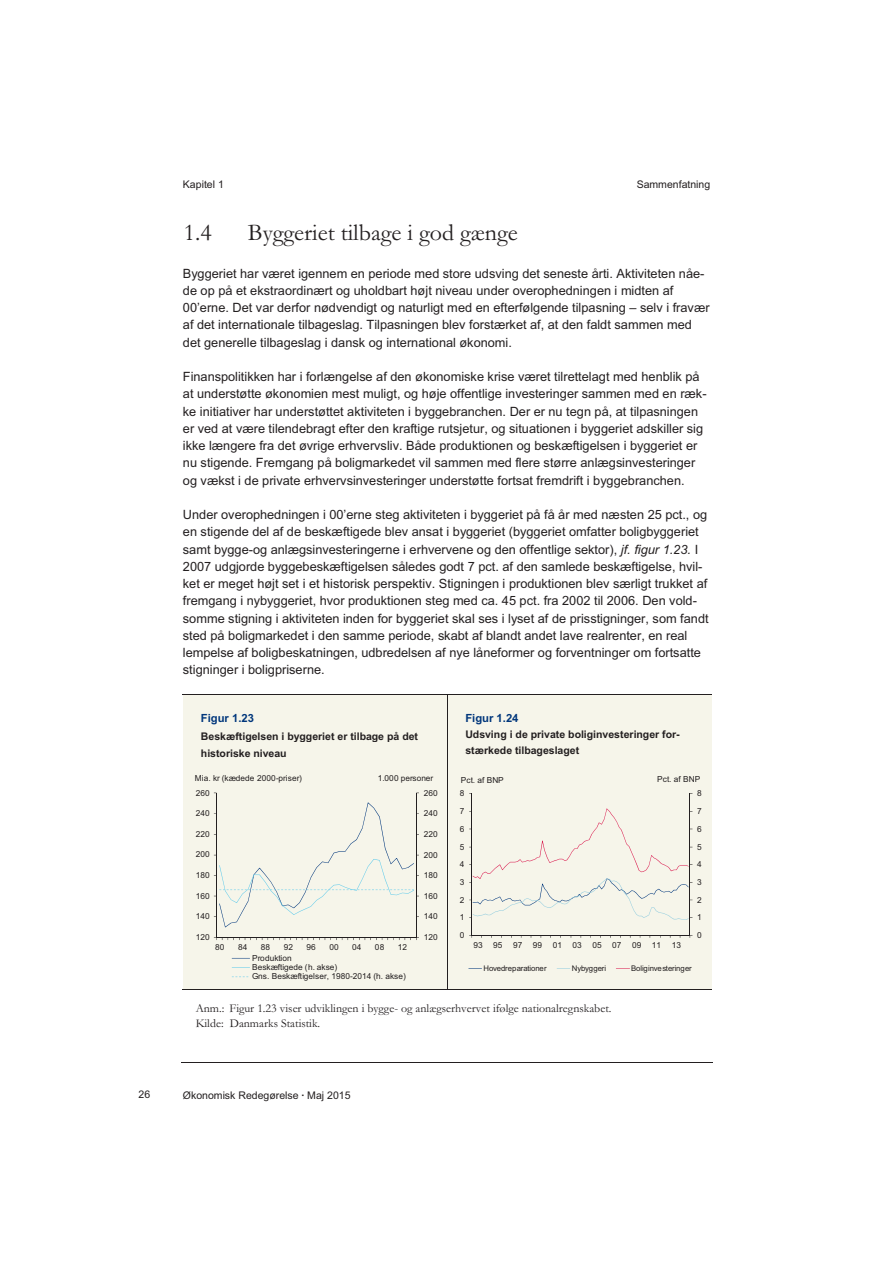
<style>
.page{position:relative;width:893px;height:1263px;background:#fff}
.page>*{position:absolute;margin:0;border:0;box-sizing:border-box;transform-origin:0 0}
.t1{font:24px "Garamond";color:#231f20}
.t2{font:12.75px/17.2px "Arial";color:#231f20}
.t3{font:12px/15px "Garamond";color:#231f20}
.t4{font:700 11.25px "Arial";color:#00367b}
.t5{font:700 10.5px/17.2px "Arial";color:#231f20}
.t6{font:10.5px "Arial";color:#231f20}
.t7{font:8.25px/9.3px "Arial";letter-spacing:.005em;color:#231f20}
.t8{font:7.8px "Arial";letter-spacing:-.025em;color:#231f20}
.s1{font-style:italic}
.s2{font-weight:700}
</style>
<div class="page">
<hr style="left:181px;top:1062px;width:531px;height:1px;background:#231f20">
<div style="left:183px;top:695px;width:264px;height:294px;background:#f6f5ea"></div>
<hr style="left:416px;top:793px;width:1px;height:145px;background:#231f20">
<hr style="left:216px;top:793px;width:1px;height:145px;background:#231f20">
<svg style="left:214px;top:937px;width:205px;height:3px"></svg>
<svg style="left:214px;top:802px;width:205px;height:125px"></svg>
<svg style="left:232px;top:958px;width:18px;height:1px"></svg>
<svg style="left:232px;top:967px;width:18px;height:1px"></svg>
<div style="left:447px;top:695px;width:265px;height:294px;background:#f6f5ea"></div>
<hr style="left:689px;top:794px;width:1px;height:142px;background:#231f20">
<hr style="left:472px;top:794px;width:1px;height:142px;background:#231f20">
<hr style="left:472px;top:935px;width:218px;height:1px;background:#231f20">
<svg style="left:469px;top:808px;width:223px;height:112px"></svg>
<svg style="left:468px;top:968px;width:14px;height:1px"></svg>
<svg style="left:557px;top:968px;width:13px;height:1px"></svg>
<svg style="left:616px;top:968px;width:14px;height:1px"></svg>
<hr style="left:183px;top:695px;width:529px;height:1px;background:#231f20">
<hr style="left:447px;top:695px;width:1px;height:294px;background:#231f20">
<hr style="left:183px;top:989px;width:529px;height:1px;background:#231f20">
<p class="t6" style="left:183px;top:180px;width:42px">Kapitel 1</p>
<p class="t6" style="left:637px;top:180px;width:75px">Sammenfatning</p>
<h1 class="t1" style="left:184px;top:224px;width:29px">1.4</h1>
<h1 class="t1" style="left:248px;top:224px;width:271px">Byggeriet tilbage i god gænge</h1>
<p class="t2" style="left:183px;top:266px;width:528px">Byggeriet har været igennem en periode med store udsving det seneste årti. Aktiviteten nåe&shy;de op på et ekstraordinært og uholdbart højt niveau under overophedningen i midten af 00’erne. Det var derfor nødvendigt og naturligt med en efterfølgende tilpasning – selv i fravær af det internationale tilbageslag. Tilpasningen blev forstærket af, at den faldt sammen med det generelle tilbageslag i dansk og international økonomi.</p>
<p class="t2" style="left:183px;top:369px;width:525px">Finanspolitikken har i forlængelse af den økonomiske krise været tilrettelagt med henblik på at understøtte økonomien mest muligt, og høje offentlige investeringer sammen med en ræk&shy;ke initiativer har understøttet aktiviteten i byggebranchen. Der er nu tegn på, at tilpasningen er ved at være tilendebragt efter den kraftige rutsjetur, og situationen i byggeriet adskiller sig ikke længere fra det øvrige erhvervsliv. Både produktionen og beskæftigelsen i byggeriet er nu stigende. Fremgang på boligmarkedet vil sammen med flere større anlægsinvesteringer og vækst i de private erhvervsinvesteringer understøtte fortsat fremdrift i byggebranchen.</p>
<p class="t2" style="left:183px;top:507px;width:527px">Under overophedningen i 00’erne steg aktiviteten i byggeriet på få år med næsten 25 pct., og en stigende del af de beskæftigede blev ansat i byggeriet (byggeriet omfatter boligbyggeriet samt bygge-og anlægsinvesteringerne i erhvervene og den offentlige sektor), <span class="s1">jf. figur 1.23.</span> I 2007 udgjorde byggebeskæftigelsen således godt 7 pct. af den samlede beskæftigelse, hvil&shy;ket er meget højt set i et historisk perspektiv. Stigningen i produktionen blev særligt trukket af fremgang i nybyggeriet, hvor produktionen steg med ca. 45 pct. fra 2002 til 2006. Den vold&shy;somme stigning i aktiviteten inden for byggeriet skal ses i lyset af de prisstigninger, som fandt sted på boligmarkedet i den samme periode, skabt af blandt andet lave realrenter, en real lempelse af boligbeskatningen, udbredelsen af nye låneformer og forventninger om fortsatte stigninger i boligpriserne.</p>
<p class="t4" style="left:201px;top:714px;width:55px">Figur 1.23</p>
<p class="t5" style="left:201px;top:728px;width:219px">Beskæftigelsen i byggeriet er tilbage på det historiske niveau</p>
<p class="t4" style="left:465px;top:714px;width:55px">Figur 1.24</p>
<p class="t5" style="left:465px;top:728px;width:216px;line-height:15.6px">Udsving i de private boliginvesteringer for&shy;stærkede tilbageslaget</p>
<p class="t7" style="left:195px;top:774px;width:109px">Mia. kr (kædede 2000-priser)</p>
<p class="t7" style="left:378px;top:774px;width:57px">1.000 personer</p>
<p class="t7" style="left:461px;top:776px;width:44px">Pct. af BNP</p>
<p class="t7" style="left:657px;top:776px;width:44px">Pct. af BNP</p>
<p class="t7" style="left:196px;top:789px;width:15px">260</p>
<p class="t7" style="left:424px;top:789px;width:15px">260</p>
<p class="t7" style="left:460px;top:790px;width:6px">8</p>
<p class="t7" style="left:697px;top:790px;width:6px">8</p>
<p class="t7" style="left:196px;top:809px;width:15px">240</p>
<p class="t7" style="left:424px;top:809px;width:15px">240</p>
<p class="t7" style="left:460px;top:807px;width:6px">7</p>
<p class="t7" style="left:697px;top:807px;width:6px">7</p>
<p class="t7" style="left:196px;top:830px;width:15px">220</p>
<p class="t7" style="left:424px;top:830px;width:15px">220</p>
<p class="t7" style="left:460px;top:825px;width:6px">6</p>
<p class="t7" style="left:697px;top:825px;width:6px">6</p>
<p class="t7" style="left:196px;top:851px;width:15px">200</p>
<p class="t7" style="left:424px;top:851px;width:15px">200</p>
<p class="t7" style="left:460px;top:843px;width:6px">5</p>
<p class="t7" style="left:697px;top:843px;width:6px">5</p>
<p class="t7" style="left:460px;top:861px;width:6px">4</p>
<p class="t7" style="left:697px;top:861px;width:6px">4</p>
<p class="t7" style="left:196px;top:871px;width:15px">180</p>
<p class="t7" style="left:424px;top:871px;width:15px">180</p>
<p class="t7" style="left:460px;top:878px;width:6px">3</p>
<p class="t7" style="left:697px;top:878px;width:6px">3</p>
<p class="t7" style="left:196px;top:892px;width:15px">160</p>
<p class="t7" style="left:424px;top:892px;width:15px">160</p>
<p class="t7" style="left:460px;top:896px;width:6px">2</p>
<p class="t7" style="left:697px;top:896px;width:6px">2</p>
<p class="t7" style="left:196px;top:913px;width:15px">140</p>
<p class="t7" style="left:424px;top:913px;width:15px">140</p>
<p class="t7" style="left:460px;top:914px;width:6px">1</p>
<p class="t7" style="left:697px;top:914px;width:6px">1</p>
<p class="t7" style="left:196px;top:933px;width:15px">120</p>
<p class="t7" style="left:215px;top:943px;width:11px">80</p>
<p class="t7" style="left:238px;top:943px;width:11px">84</p>
<p class="t7" style="left:261px;top:943px;width:11px">88</p>
<p class="t7" style="left:284px;top:943px;width:11px">92</p>
<p class="t7" style="left:306px;top:943px;width:11px">96</p>
<p class="t7" style="left:329px;top:943px;width:11px">00</p>
<p class="t7" style="left:352px;top:943px;width:11px">04</p>
<p class="t7" style="left:375px;top:943px;width:11px">08</p>
<p class="t7" style="left:398px;top:943px;width:11px">12</p>
<p class="t7" style="left:252px;top:954px;width:155px">Produktion<br>Beskæftigede (h. akse)<br>Gns. Beskæftigelser, 1980-2014 (h. akse)</p>
<p class="t7" style="left:424px;top:933px;width:15px">120</p>
<p class="t7" style="left:460px;top:931px;width:6px">0</p>
<p class="t7" style="left:697px;top:931px;width:6px">0</p>
<p class="t7" style="left:473px;top:941px;width:11px">93</p>
<p class="t7" style="left:493px;top:941px;width:11px">95</p>
<p class="t7" style="left:513px;top:941px;width:11px">97</p>
<p class="t7" style="left:533px;top:941px;width:11px">99</p>
<p class="t7" style="left:553px;top:941px;width:11px">01</p>
<p class="t7" style="left:572px;top:941px;width:11px">03</p>
<p class="t7" style="left:592px;top:941px;width:11px">05</p>
<p class="t7" style="left:612px;top:941px;width:11px">07</p>
<p class="t7" style="left:632px;top:941px;width:11px">09</p>
<p class="t7" style="left:652px;top:941px;width:11px">11</p>
<p class="t7" style="left:672px;top:941px;width:11px">13</p>
<p class="t8" style="left:483px;top:966px;width:65px">Hovedreparationer</p>
<p class="t8" style="left:572px;top:966px;width:36px">Nybyggeri</p>
<p class="t8" style="left:631px;top:966px;width:62px">Boliginvesteringer</p>
<p class="t3" style="left:196px;top:1002px;width:417px">Anm.: Figur 1.23 viser udviklingen i bygge- og anlægserhvervet ifølge nationalregnskabet.<br>Kilde: Danmarks Statistik.</p>
<p class="t6" style="left:139px;top:1091px;width:13px">26</p>
<p class="t6" style="left:183px;top:1091px;width:169px">Økonomisk Redegørelse <span class="s2">·</span> Maj 2015</p>
</div>
